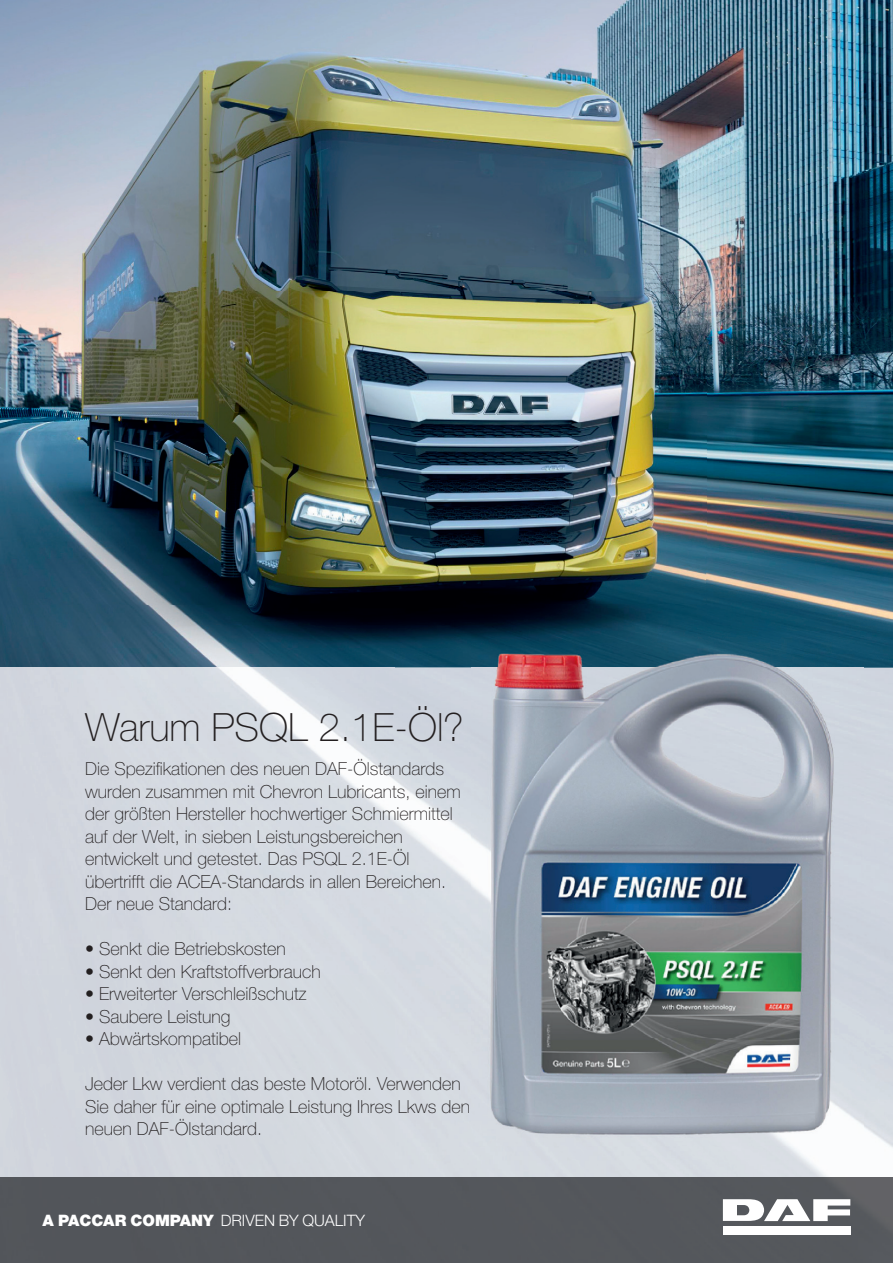
<style>
.page{position:relative;width:893px;height:1263px;background:#fff}
.page>*{position:absolute;margin:0;border:0;box-sizing:border-box;transform-origin:0 0}
.t1{font:100 39px "Helvetica Neue LT Pro";color:#231f20}
.t2{font:100 18px/22.5px "Helvetica Neue LT Pro";color:#231f20}
.t3{font:300 15.75px "Helvetica Neue LT Pro";color:#fff}
.s1{font-weight:900}
</style>
<div class="page">
<img style="left:0;top:0;width:706px;height:605px">
<img style="left:706px;top:0;width:187px;height:657px">
<img style="left:0;top:605px;width:498px;height:573px">
<img style="left:498px;top:605px;width:209px;height:26px">
<img style="left:863px;top:657px;width:30px;height:521px">
<img style="left:498px;top:1145px;width:365px;height:33px">
<img style="left:472px;top:631px;width:391px;height:514px">
<div style="left:0;top:1178px;width:893px;height:85px;background:#54575c"></div>
<div style="left:723px;top:1226px;width:127px;height:8px;background:#fff"></div>
<svg style="left:723px;top:1199px;width:127px;height:22px"></svg>
<h1 class="t1" style="left:85px;top:705px;width:380px">Warum PSQL 2.1E-Öl?</h1>
<p class="t2" style="left:85px;top:757px;width:377px">Die Spezifikationen des neuen DAF-Ölstandards wurden zusammen mit Chevron Lubricants, einem der größten Hersteller hochwertiger Schmiermittel auf der Welt, in sieben Leistungsbereichen entwickelt und getestet. Das PSQL 2.1E-Öl übertrifft die ACEA-Standards in allen Bereichen.<br>Der neue Standard:</p>
<p class="t2" style="left:85px;top:937px;width:202px">• Senkt die Betriebskosten</p>
<p class="t2" style="left:85px;top:960px;width:237px">• Senkt den Kraftstoffverbrauch</p>
<p class="t2" style="left:85px;top:982px;width:223px">• Erweiterter Verschleißschutz</p>
<p class="t2" style="left:85px;top:1005px;width:147px">• Saubere Leistung</p>
<p class="t2" style="left:85px;top:1027px;width:158px">• Abwärtskompatibel</p>
<p class="t2" style="left:85px;top:1072px;width:387px">Jeder Lkw verdient das beste Motoröl. Verwenden<br>Sie daher für eine optimale Leistung Ihres Lkws den neuen DAF-Ölstandard.</p>
<p class="t3" style="left:43px;top:1211px;width:324px"><span class="s1">A PACCAR COMPANY</span> DRIVEN BY QUALITY</p>
</div>
